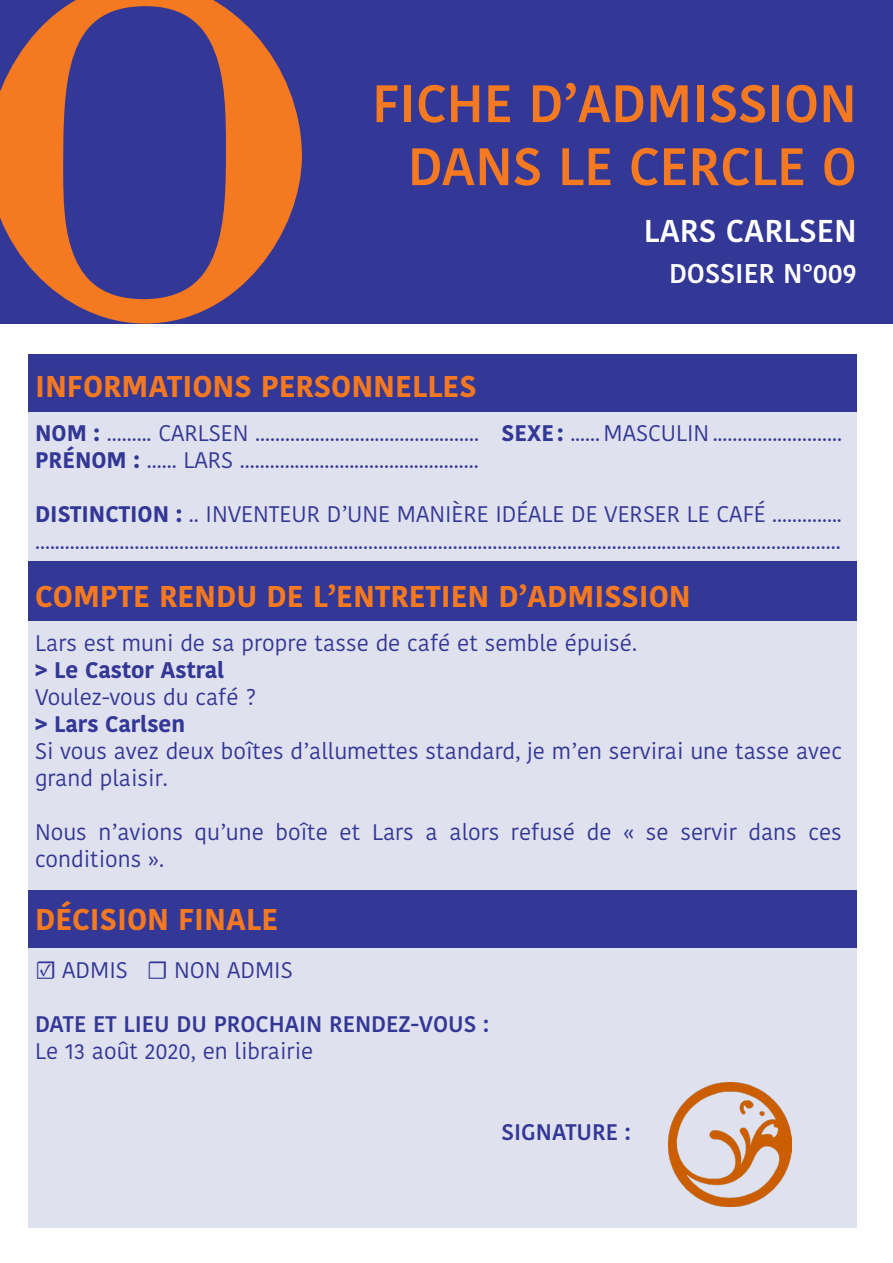
<style>
.page{position:relative;width:893px;height:1263px;background:#fff}
.page>*{position:absolute;margin:0;border:0;box-sizing:border-box;transform-origin:0 0}
.t1{font:600 52.5px "Kohinoor Telugu";color:#f47921}
.t2{font:600 31.5px "Kohinoor Telugu";color:#fff}
.t3{font:700 30px "Kohinoor Telugu";color:#f47921}
.t4{font:600 27px "Kohinoor Telugu";color:#fff}
.t5{font:22.5px/27px "Kohinoor Telugu";color:#333795}
.t6{font:600 22.5px "Kohinoor Telugu";color:#333795}
.t7{font:700 22.5px "Kohinoor Telugu";color:#333795}
.s1{font-weight:700}
.s2{font-family:"Minion Pro";font-weight:600;font-size:25.5px}
</style>
<div class="page">
<div style="left:0;top:0;width:893px;height:324px;background:#333795"></div>
<div style="left:29px;top:621px;width:828px;height:269px;background:#e0e1ef"></div>
<div style="left:29px;top:411px;width:828px;height:150px;background:#e0e1ef"></div>
<div style="left:29px;top:354px;width:828px;height:57px;background:#333795"></div>
<div style="left:29px;top:561px;width:828px;height:60px;background:#333795"></div>
<div style="left:29px;top:890px;width:828px;height:57px;background:#333795"></div>
<div style="left:29px;top:947px;width:828px;height:281px;background:#e0e1ef"></div>
<svg style="left:0;top:0;width:302px;height:324px"></svg>
<img style="left:668px;top:1083px;width:124px;height:123px">
<p class="t1" style="left:372px;top:73px;width:486px">FICHE D’ADMISSION</p>
<p class="t1" style="left:408px;top:136px;width:451px">DANS LE CERCLE O</p>
<p class="t2" style="left:644px;top:213px;width:214px">LARS CARLSEN</p>
<p class="t4" style="left:669px;top:258px;width:189px">DOSSIER N°009</p>
<p class="t3" style="left:35px;top:369px;width:443px">INFORMATIONS PERSONNELLES</p>
<p class="t5" style="left:35px;top:420px;width:808px"><span class="s1">NOM :</span> ......... CARLSEN ............................................. <span class="s1">SEXE :</span> ...... MASCULIN ..........................</p>
<p class="t5" style="left:35px;top:447px;width:445px"><span class="s1">PRÉNOM :</span> ...... LARS ................................................</p>
<p class="t5" style="left:35px;top:501px;width:808px"><span class="s1">DISTINCTION :</span> .. INVENTEUR D’UNE MANIÈRE IDÉALE DE VERSER LE CAFÉ ..............</p>
<p class="t5" style="left:35px;top:528px;width:807px">..................................................................................................................................................................</p>
<p class="t3" style="left:35px;top:579px;width:657px">COMPTE RENDU DE L’ENTRETIEN D’ADMISSION</p>
<p class="t5" style="left:35px;top:630px;width:603px">Lars est muni de sa propre tasse de café et semble épuisé.</p>
<p class="t7" style="left:35px;top:657px;width:191px">&gt; Le Castor Astral</p>
<p class="t5" style="left:35px;top:684px;width:223px">Voulez-vous du café ?</p>
<p class="t7" style="left:35px;top:711px;width:152px">&gt; Lars Carlsen</p>
<p class="t5" style="left:35px;top:738px;width:808px">Si vous avez deux boîtes d’allumettes standard, je m’en servirai une tasse avec grand plaisir.</p>
<p class="t5" style="left:35px;top:819px;width:808px">Nous n’avions qu’une boîte et Lars a alors refusé de « se servir dans ces conditions ».</p>
<p class="t3" style="left:35px;top:902px;width:245px">DÉCISION FINALE</p>
<p class="t5" style="left:35px;top:956px;width:259px"><span class="s2">☑</span> ADMIS <span class="s2">☐</span> NON ADMIS</p>
<p class="t6" style="left:35px;top:1010px;width:455px">DATE ET LIEU DU PROCHAIN RENDEZ-VOUS :</p>
<p class="t5" style="left:35px;top:1037px;width:280px">Le 13 août 2020, en librairie</p>
<p class="t6" style="left:502px;top:1118px;width:131px">SIGNATURE :</p>
</div>
